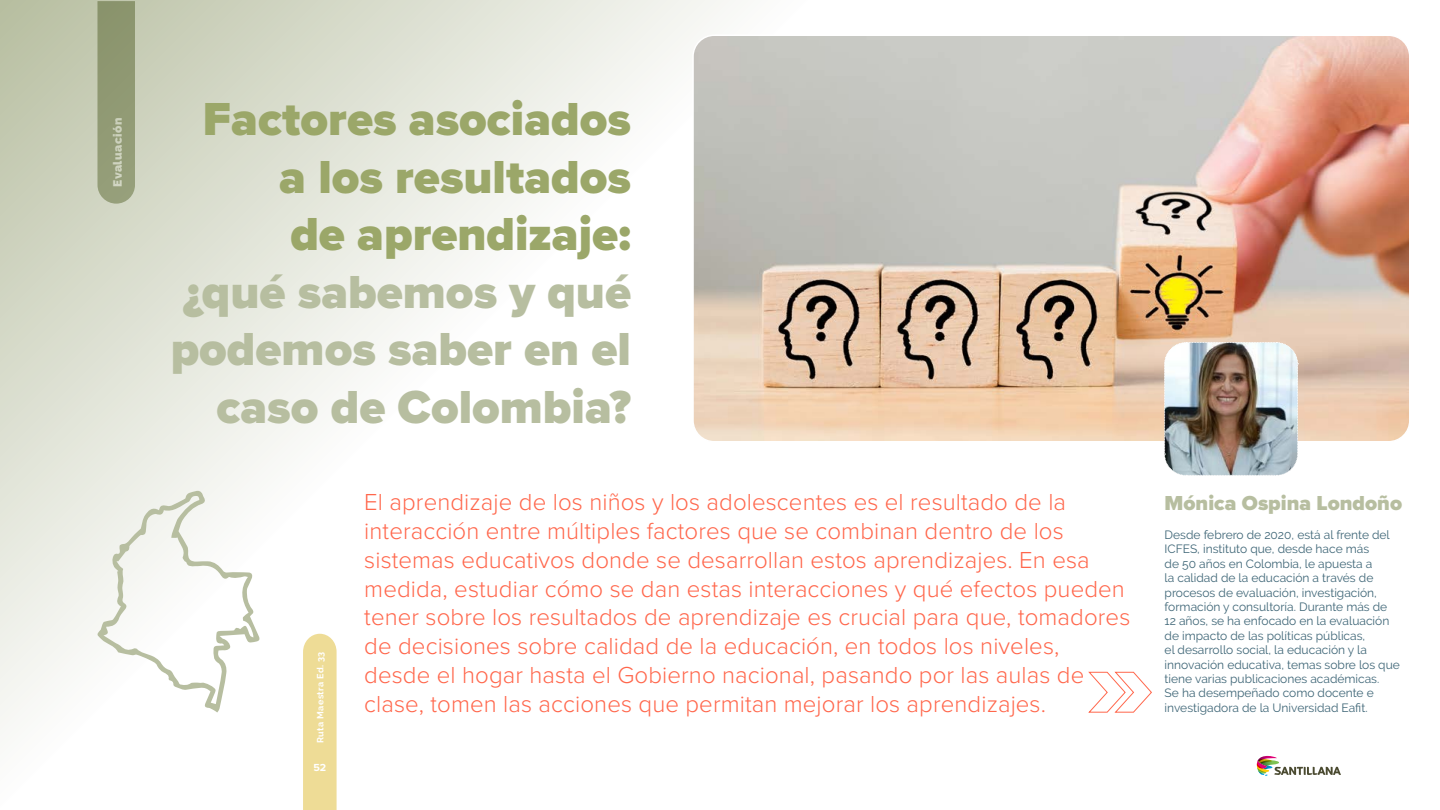
<style>
.page{position:relative;width:1440px;height:810px;background:#fff}
.page>*{position:absolute;margin:0;border:0;box-sizing:border-box;transform-origin:0 0}
.t1{font:900 48px/57.6px "Proxima Nova";color:#b7bea0;text-align:right}
.t2{font:900 48px/57.6px "Proxima Nova";color:#9ba769;text-align:justify}
.t3{font:300 24px/28.8px "Proxima Nova";letter-spacing:.005em;color:#ff674c}
.t4{font:900 21px "Proxima Nova";color:#b7bea0}
.t5{font:12px/14.4px "Raleway";color:#3f6677}
.t6{font:900 12px "Raleway";letter-spacing:.04em;color:#fff}
.t7{font:700 10.65px "Proxima Nova";color:#fff}
.t8{font:700 9px "Raleway";letter-spacing:.04em;color:#fff}
</style>
<div class="page">
<svg style="left:0;top:0;width:730px;height:730px"></svg>
<img style="left:693px;top:35px;width:715px;height:407px">
<div style="left:692px;top:34px;width:719px;height:408px;border:2px solid #fff;border-radius:21px"></div>
<svg style="left:1088px;top:671px;width:64px;height:42px"></svg>
<img style="left:1164px;top:342px;width:135px;height:134px">
<svg style="left:96px;top:490px;width:164px;height:223px"></svg>
<svg style="left:1256px;top:755px;width:85px;height:21px"></svg>
<div style="left:98px;top:1px;width:37px;height:203px;background:#909a74"></div>
<div style="left:303px;top:634px;width:34px;height:176px;background:#eedc96"></div>
<p class="t6" style="left:111px;top:187px;width:71px;rotate:-90deg">Evaluación</p>
<h1 class="t2" style="left:279px;top:90px;width:353px;text-indent:-76px">Factores asociados a los resultados de aprendizaje:</h1>
<h1 class="t1" style="left:171px;top:263px;width:462px">¿qué sabemos y qué podemos saber en el caso de Colombia?</h1>
<p class="t8" style="left:315px;top:743px;width:92px;rotate:-90deg">Ruta Maestra Ed. 33</p>
<p class="t7" style="left:313px;top:759px;width:14px">52</p>
<p class="t3" style="left:364px;top:486px;width:768px">El aprendizaje de los niños y los adolescentes es el resultado de la interacción entre múltiples factores que se combinan dentro de los sistemas educativos donde se desarrollan estos aprendizajes. En esa medida, estudiar cómo se dan estas interacciones y qué efectos pueden tener sobre los resultados de aprendizaje es crucial para que, tomadores de decisiones sobre calidad de la educación, en todos los niveles, desde el hogar hasta el Gobierno nacional, pasando por las aulas de clase, tomen las acciones que permitan mejorar los aprendizajes.</p>
<p class="t4" style="left:1165px;top:487px;width:239px">Mónica Ospina Londoño</p>
<p class="t5" style="left:1165px;top:527px;width:237px">Desde febrero de 2020, está al frente del ICFES, instituto que, desde hace más<br>de 50 años en Colombia, le apuesta a<br>la calidad de la educación a través de procesos de evaluación, investigación, formación y consultoría. Durante más de 12 años, se ha enfocado en la evaluación de impacto de las políticas públicas,<br>el desarrollo social, la educación y la innovación educativa, temas sobre los que tiene varias publicaciones académicas.<br>Se ha desempeñado como docente e investigadora de la Universidad Eafit.</p>
</div>
